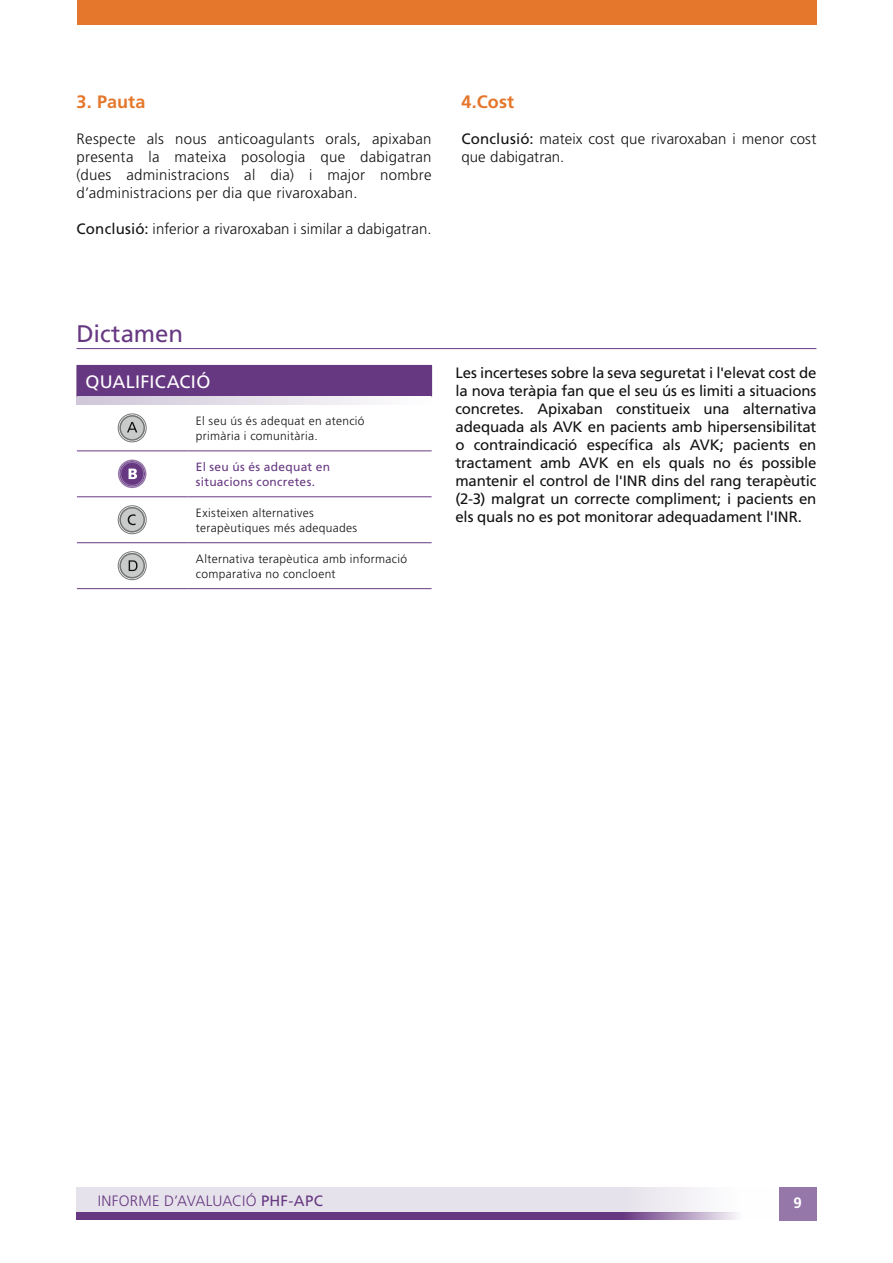
<style>
.page{position:relative;width:893px;height:1263px;background:#fff}
.page>*{position:absolute;margin:0;border:0;box-sizing:border-box;transform-origin:0 0}
.ADD_Titol_Secció_LIL{font:24px "Frutiger";letter-spacing:-.005em;color:#673882}
.ADD_Paragraf_Normal{font:700 18px "Frutiger";letter-spacing:.01em;color:#e5772c}
.ADD_Paragraf_Normal-2{font:18px "Frutiger";letter-spacing:.02em;color:#fff}
.ADD_Paragraf_Normal-3{font:15px/18px "Frutiger";letter-spacing:-.01em;color:#121212;text-align:justify}
.ADD_Paragraf_Normal-4{font:300 15px/18px "Frutiger";letter-spacing:.01em;color:#121212;text-align:justify}
.t1{font:300 15px "Frutiger";letter-spacing:.02em;color:#673882}
.t2{font:700 15px "Frutiger";color:#fff}
.ADD_Taules_-_contin{font:300 12px/15px "Frutiger";letter-spacing:.025em;color:#121212}
.ADD_Taules_-_contin-2{font:12px/15px "Frutiger";letter-spacing:.025em;color:#673882}
.s1{font-weight:400}
</style>
<div class="page">
<div style="left:77px;top:1187px;width:698px;height:25px;background:#e6e2eb"></div>
<svg style="left:77px;top:1212px;width:661px;height:8px;background:#73488c"></svg>
<div style="left:779px;top:1187px;width:37px;height:33px;background:#9577a9"></div>
<div style="left:77px;top:0;width:739px;height:25px;background:#e5772c"></div>
<hr style="left:77px;top:348px;width:739px;height:1px;background:#673882">
<div style="left:77px;top:365px;width:355px;height:31px;background:#673882"></div>
<svg style="left:77px;top:396px;width:355px;height:9px"></svg>
<hr style="left:77px;top:450px;width:110px;height:1px;background:#673882">
<hr style="left:187px;top:450px;width:245px;height:1px;background:#673882">
<hr style="left:77px;top:496px;width:110px;height:1px;background:#673882">
<hr style="left:187px;top:496px;width:245px;height:1px;background:#673882">
<hr style="left:77px;top:542px;width:110px;height:1px;background:#673882">
<hr style="left:187px;top:542px;width:245px;height:1px;background:#673882">
<hr style="left:77px;top:588px;width:110px;height:1px;background:#673882">
<hr style="left:187px;top:588px;width:245px;height:1px;background:#673882">
<svg style="left:119px;top:415px;width:26px;height:26px"></svg>
<div style="left:118px;top:414px;width:28px;height:28px;border:1px solid #747675;border-radius:50%"></div>
<div style="left:119px;top:415px;width:26px;height:26px;border:2px solid #747675;border-radius:50%"></div>
<svg style="left:127px;top:422px;width:10px;height:10px"></svg>
<svg style="left:119px;top:461px;width:26px;height:26px"></svg>
<div style="left:118px;top:460px;width:28px;height:28px;border:2px solid #9577a9;border-radius:50%"></div>
<div style="left:120px;top:462px;width:24px;height:24px;border:1px solid #9577a9;border-radius:50%"></div>
<svg style="left:129px;top:469px;width:8px;height:10px"></svg>
<div style="left:119px;top:507px;width:26px;height:25px;background:#c9cbcb;border-radius:50%"></div>
<div style="left:118px;top:505px;width:28px;height:29px;border:1px solid #747675;border-radius:50%"></div>
<div style="left:119px;top:507px;width:26px;height:25px;border:2px solid #747675;border-radius:50%"></div>
<svg style="left:128px;top:514px;width:8px;height:11px"></svg>
<svg style="left:119px;top:553px;width:26px;height:25px"></svg>
<div style="left:118px;top:551px;width:28px;height:29px;border:1px solid #747675;border-radius:50%"></div>
<div style="left:119px;top:553px;width:26px;height:25px;border:2px solid #747675;border-radius:50%"></div>
<svg style="left:129px;top:560px;width:9px;height:11px"></svg>
<p class="ADD_Paragraf_Normal" style="left:77px;top:91px;width:70px">3. Pauta</p>
<p class="ADD_Paragraf_Normal-4" style="left:77px;top:130px;width:357px">Respecte als nous anticoagulants orals, apixaban presenta la mateixa posologia que dabigatran (dues administracions al dia) i major nombre d’administracions per dia que rivaroxaban.</p>
<p class="ADD_Paragraf_Normal-4" style="left:77px;top:220px;width:357px"><span class="s1">Conclusió:</span> inferior a rivaroxaban i similar a dabigatran.</p>
<p class="ADD_Paragraf_Normal" style="left:461px;top:91px;width:54px">4.Cost</p>
<p class="ADD_Paragraf_Normal-4" style="left:461px;top:130px;width:357px"><span class="s1">Conclusió:</span> mateix cost que rivaroxaban i menor cost que dabigatran.</p>
<p class="ADD_Titol_Secció_LIL" style="left:77px;top:320px;width:108px">Dictamen</p>
<p class="ADD_Paragraf_Normal-2" style="left:85px;top:371px;width:126px">QUALIFICACIÓ</p>
<p class="ADD_Taules_-_contin" style="left:196px;top:413px;width:170px">El seu ús és adequat en atenció primària i comunitària.</p>
<p class="ADD_Taules_-_contin-2" style="left:196px;top:459px;width:136px">El seu ús és adequat en situacions concretes.</p>
<p class="ADD_Taules_-_contin" style="left:196px;top:505px;width:163px">Existeixen alternatives terapèutiques més adequades</p>
<p class="ADD_Taules_-_contin" style="left:196px;top:551px;width:213px">Alternativa terapèutica amb informació comparativa no concloent</p>
<p class="ADD_Paragraf_Normal-3" style="left:455px;top:364px;width:362px">Les incerteses sobre la seva seguretat i l'elevat cost de la nova teràpia fan que el seu ús es limiti a situacions concretes. Apixaban constitueix una alternativa adequada als AVK en pacients amb hipersensibilitat o contraindicació específica als AVK; pacients en tractament amb AVK en els quals no és possible mantenir el control de l'INR dins del rang terapèutic (2-3) malgrat un correcte compliment; i pacients en els quals no es pot monitorar adequadament l'INR.</p>
<p class="t1" style="left:98px;top:1192px;width:227px">INFORME D’AVALUACIÓ <span class="s1">PHF-APC</span></p>
<p class="t2" style="left:793px;top:1194px;width:10px">9</p>
</div>
